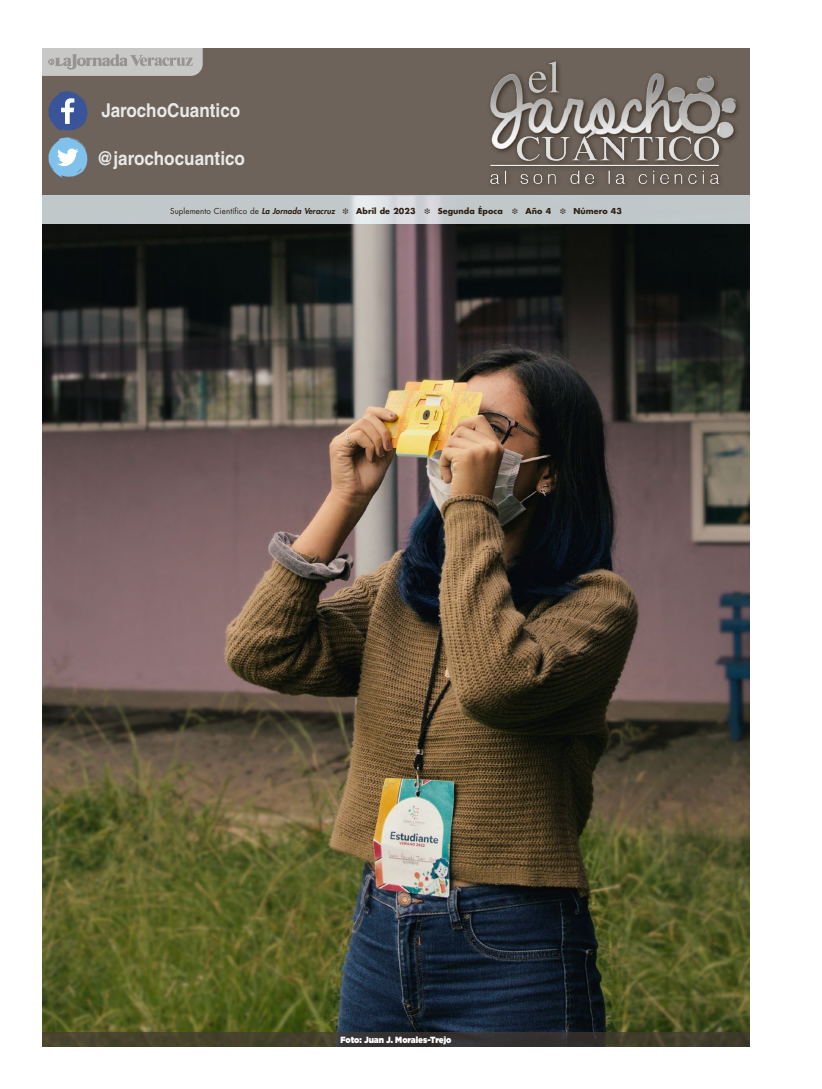
<style>
.page{position:relative;width:822px;height:1089px;background:#fff}
.page>*{position:absolute;margin:0;border:0;box-sizing:border-box;transform-origin:0 0}
.t1{font:700 19px "Helvetica LT Std";color:#e9e9e9;scale:.9 1}
.t2{font:900 9px "Gotham";color:#fff;scale:.9 1}
.t3{font:8px "Futura Std";letter-spacing:.01em;color:#2e2014}
.t4{font:700 8px "Futura Std";letter-spacing:.01em;color:#2e2014}
.s1{font-weight:800;font-style:italic}
</style>
<div class="page">
<img style="left:42px;top:224px;width:708px;height:808px">
<div style="left:42px;top:48px;width:708px;height:147px;background:#6d635a"></div>
<svg style="left:42px;top:195px;width:708px;height:29px;background:#c4cacd"></svg>
<img style="left:490px;top:61px;width:249px;height:124px">
<svg style="left:42px;top:48px;width:161px;height:28px;background:#bebdbc"></svg>
<svg style="left:48px;top:91px;width:40px;height:87px"></svg>
<svg style="left:42px;top:1032px;width:708px;height:15px;background:#3e3b2d"></svg>
<svg style="left:343px;top:208px;width:5px;height:6px"></svg>
<svg style="left:425px;top:208px;width:5px;height:6px"></svg>
<svg style="left:513px;top:208px;width:5px;height:6px"></svg>
<svg style="left:560px;top:208px;width:6px;height:6px"></svg>
<h1 class="t1" style="left:102px;top:99px;width:156px">JarochoCuantico</h1>
<h1 class="t1" style="left:97px;top:147px;width:166px">@jarochocuantico</h1>
<p class="t3" style="left:170px;top:206px;width:166px">Suplemento Científico de <span class="s1">La Jornada Veracruz</span></p>
<p class="t4" style="left:356px;top:206px;width:61px">Abril de 2023</p>
<p class="t4" style="left:438px;top:206px;width:67px">Segunda Época</p>
<p class="t4" style="left:526px;top:206px;width:27px">Año 4</p>
<p class="t4" style="left:573px;top:206px;width:50px">Número 43</p>
<p class="t2" style="left:341px;top:1033px;width:125px">Foto: Juan J. Morales-Trejo</p>
</div>
